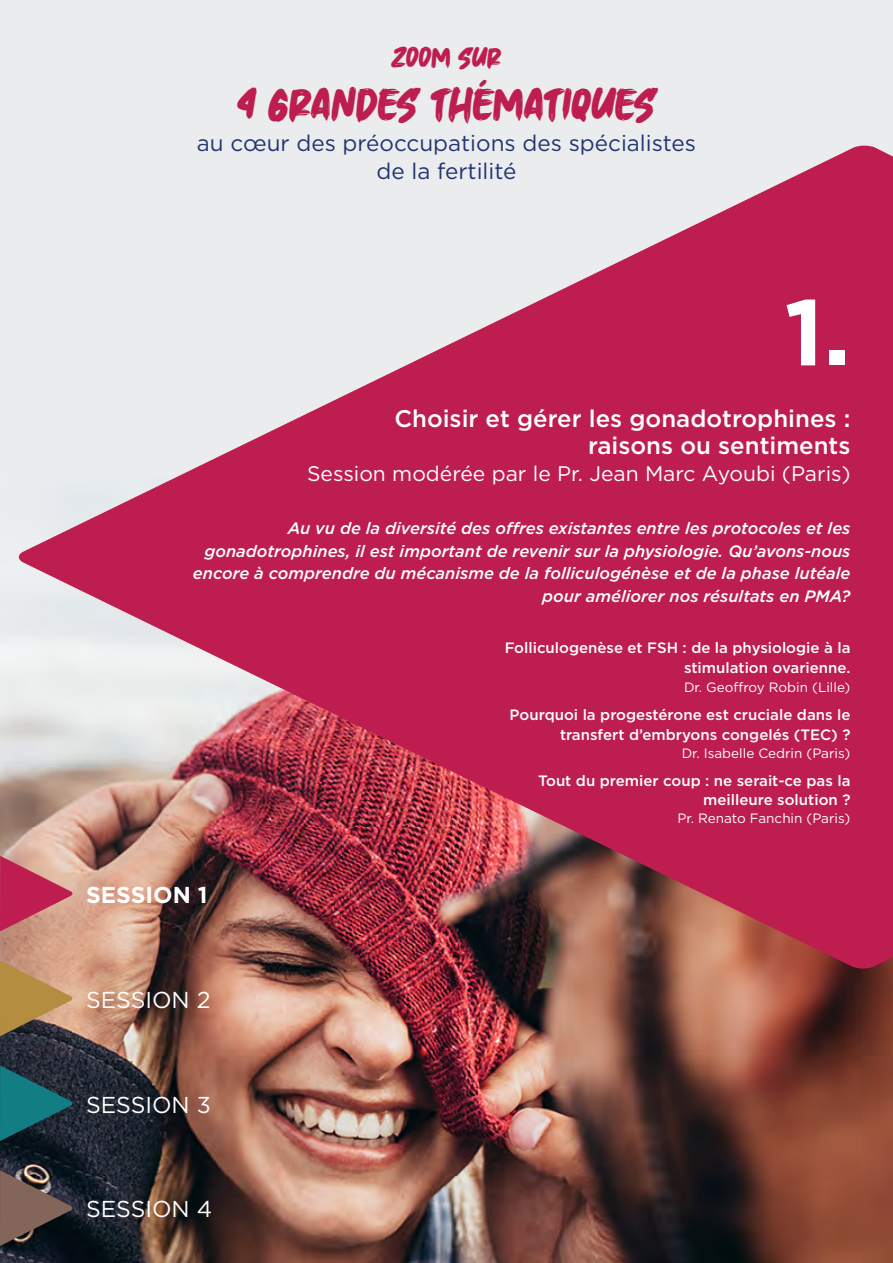
<style>
.page{position:relative;width:893px;height:1263px;background:#ebecee}
.page>*{position:absolute;margin:0;border:0;box-sizing:border-box;transform-origin:0 0}
.t1{font:700 93.45px "Gotham";color:#fff}
.t2{font:40.5px "Wkwkwk";color:#bd1e4f}
.t3{font:25.5px "Wkwkwk";color:#bd1e4f}
.t4{font:500 24px/26.8px "Gotham";color:#fff;text-align:right}
.t5{font:22.95px "Gotham";color:#fff}
.t6{font:700 22.95px "Gotham";color:#fff}
.t7{font:22.5px/27px "Gotham";color:#223571;text-align:center}
.t8{font:21px "Gotham";color:#fff}
.t9{font:italic 500 16.5px/22.5px "Gotham";color:#fff;text-align:right}
.t10{font:500 15px/19.5px "Gotham";color:#fff;text-align:right}
.t11{font:13.5px "Gotham";color:#fff}
</style>
<div class="page">
<img style="left:0;top:714px;width:893px;height:549px">
<img style="left:17px;top:145px;width:876px;height:824px">
<svg style="left:0;top:856px;width:73px;height:75px;background:#ca6372"></svg>
<svg style="left:0;top:961px;width:73px;height:75px;background:#ae8959"></svg>
<svg style="left:0;top:1065px;width:73px;height:76px;background:#19525b"></svg>
<svg style="left:0;top:1170px;width:73px;height:76px;background:#564845"></svg>
<h3 class="t3" style="left:392px;top:39px;width:111px">ZOOM SUR</h3>
<h2 class="t2" style="left:237px;top:73px;width:420px">4 GRANDES THÉMATIQUES</h2>
<h3 class="t7" style="left:197px;top:130px;width:501px">au cœur des préoccupations des spécialistes de la fertilité</h3>
<h1 class="t1" style="left:784px;top:270px;width:68px">1.</h1>
<h3 class="t4" style="left:394px;top:405px;width:458px">Choisir et gérer les gonadotrophines : raisons ou sentiments</h3>
<p class="t8" style="left:307px;top:460px;width:545px">Session modérée par le Pr. Jean Marc Ayoubi (Paris)</p>
<p class="t9" style="left:193px;top:517px;width:659px">Au vu de la diversité des offres existantes entre les protocoles et les gonadotrophines, il est important de revenir sur la physiologie. Qu’avons-nous encore à comprendre du mécanisme de la folliculogénèse et de la phase lutéale pour améliorer nos résultats en PMA?</p>
<p class="t10" style="left:505px;top:638px;width:347px">Folliculogenèse et FSH : de la physiologie à la stimulation ovarienne.</p>
<p class="t11" style="left:684px;top:679px;width:168px">Dr. Geoffroy Robin (Lille)</p>
<p class="t10" style="left:510px;top:705px;width:342px">Pourquoi la progestérone est cruciale dans le transfert d’embryons congelés (TEC) ?</p>
<p class="t11" style="left:682px;top:744px;width:170px">Dr. Isabelle Cedrin (Paris)</p>
<p class="t10" style="left:538px;top:771px;width:314px">Tout du premier coup : ne serait-ce pas la meilleure solution ?</p>
<p class="t11" style="left:678px;top:810px;width:174px">Pr. Renato Fanchin (Paris)</p>
<h3 class="t6" style="left:86px;top:879px;width:123px">SESSION 1</h3>
<h3 class="t5" style="left:86px;top:985px;width:126px">SESSION 2</h3>
<h3 class="t5" style="left:86px;top:1090px;width:126px">SESSION 3</h3>
<h3 class="t5" style="left:86px;top:1194px;width:128px">SESSION 4</h3>
</div>
